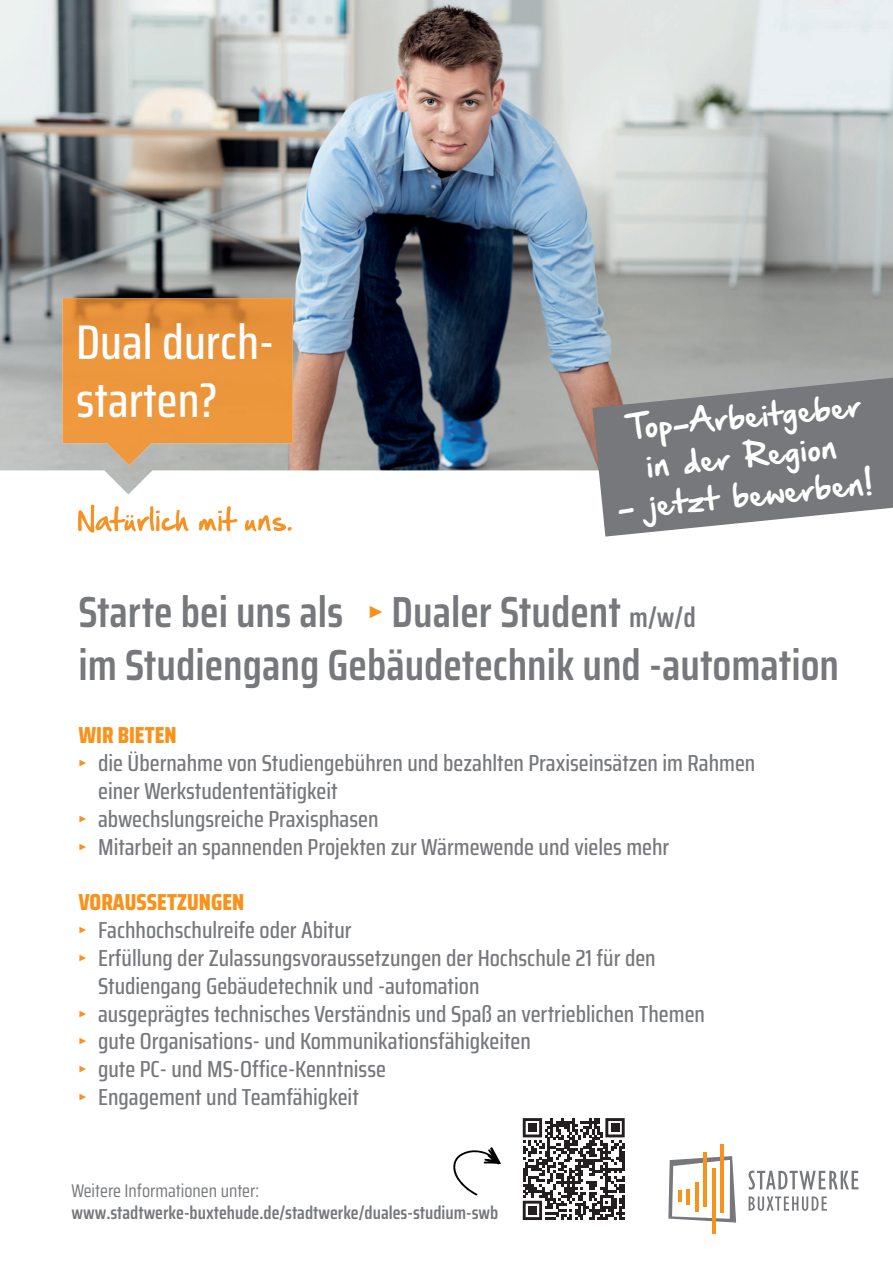
<style>
.page{position:relative;width:893px;height:1263px;background:#fff}
.page>*{position:absolute;margin:0;border:0;box-sizing:border-box;transform-origin:0 0}
.t1{font:500 48.75px/58.5px "Saira Condensed";color:#fff}
.t2{font:600 43.5px/52.2px "Saira Condensed";color:#76787b}
.t3{font:27.9px/39.2px "Hand Of Sean Demo";color:#fff;text-align:center}
.t4{font:500 23.25px/27.9px "Saira Condensed";color:#76787b}
.t5{font:800 23.25px "Saira Condensed";color:#f7931d}
.t6{font:600 18.45px "Saira Condensed";color:#76787b}
.t7{font:18.45px "Saira Condensed";color:#76787b}
.s1{color:#f7931d}
.s2{font-size:28.05px}
</style>
<div class="page">
<img style="left:0;top:0;width:893px;height:470px">
<svg style="left:78px;top:505px;width:111px;height:27px"></svg>
<svg style="left:199px;top:506px;width:38px;height:25px"></svg>
<svg style="left:245px;top:515px;width:47px;height:16px"></svg>
<img style="left:62px;top:298px;width:231px;height:167px">
<svg style="left:668px;top:1156px;width:68px;height:66px"></svg>
<hr style="left:695px;top:1183px;width:4px;height:29px;background:#f7931d">
<hr style="left:712px;top:1168px;width:3px;height:66px;background:#f7931d">
<hr style="left:720px;top:1144px;width:4px;height:68px;background:#f7931d">
<hr style="left:703px;top:1152px;width:4px;height:55px;background:#f7931d">
<hr style="left:686px;top:1189px;width:4px;height:16px;background:#f7931d">
<hr style="left:678px;top:1191px;width:4px;height:11px;background:#f7931d">
<svg style="left:749px;top:1196px;width:78px;height:15px"></svg>
<svg style="left:749px;top:1170px;width:109px;height:20px"></svg>
<svg style="left:592px;top:376px;width:301px;height:161px;background:#898a8c"></svg>
<svg style="left:523px;top:1118px;width:102px;height:102px"></svg>
<div style="left:528px;top:1123px;width:8px;height:9px;background:#231f20"></div>
<div style="left:611px;top:1123px;width:8px;height:9px;background:#231f20"></div>
<div style="left:528px;top:1206px;width:8px;height:8px;background:#231f20"></div>
<svg style="left:453px;top:1147px;width:48px;height:49px"></svg>
<h1 class="t1" style="left:76px;top:312px;width:200px">Dual durch&shy;starten?</h1>
<p class="t3" style="left:626px;top:412px;width:236px;rotate:-6deg">Top-Arbeitgeber in der Region</p>
<p class="t3" style="left:616px;top:491px;width:258px;rotate:-6deg">- jetzt bewerben!</p>
<h2 class="t2" style="left:78px;top:585px;width:762px">Starte bei uns als <span class="s1">→</span> Dualer Student <span class="s2">m/w/d<br></span>im Studiengang Gebäudetechnik und -automation</h2>
<p class="t5" style="left:78px;top:717px;width:100px">WIR BIETEN</p>
<p class="t4" style="left:98px;top:749px;width:659px;text-indent:-20px"><span class="s1">→</span> die Übernahme von Studiengebühren und bezahlten Praxiseinsätzen im Rahmen einer Werkstudententätigkeit</p>
<p class="t4" style="left:78px;top:804px;width:302px"><span class="s1">→</span> abwechslungsreiche Praxisphasen</p>
<p class="t4" style="left:78px;top:832px;width:592px"><span class="s1">→</span> Mitarbeit an spannenden Projekten zur Wärmewende und vieles mehr</p>
<p class="t5" style="left:78px;top:884px;width:167px">VORAUSSETZUNGEN</p>
<p class="t4" style="left:78px;top:915px;width:275px"><span class="s1">→</span> Fachhochschulreife oder Abitur</p>
<p class="t4" style="left:98px;top:943px;width:559px;text-indent:-20px"><span class="s1">→</span> Erfüllung der Zulassungsvoraussetzungen der Hochschule 21 für den<br>Studiengang Gebäudetechnik und -automation</p>
<p class="t4" style="left:78px;top:999px;width:628px"><span class="s1">→</span> ausgeprägtes technisches Verständnis und Spaß an vertrieblichen Themen</p>
<p class="t4" style="left:78px;top:1027px;width:454px"><span class="s1">→</span> gute Organisations- und Kommunikationsfähigkeiten</p>
<p class="t4" style="left:78px;top:1055px;width:309px"><span class="s1">→</span> gute PC- und MS-Office-Kenntnisse</p>
<p class="t4" style="left:78px;top:1082px;width:282px"><span class="s1">→</span> Engagement und Teamfähigkeit</p>
<p class="t7" style="left:72px;top:1177px;width:189px">Weitere Informationen unter:</p>
<p class="t6" style="left:72px;top:1198px;width:428px">www.stadtwerke-buxtehude.de/stadtwerke/duales-studium-swb</p>
</div>
